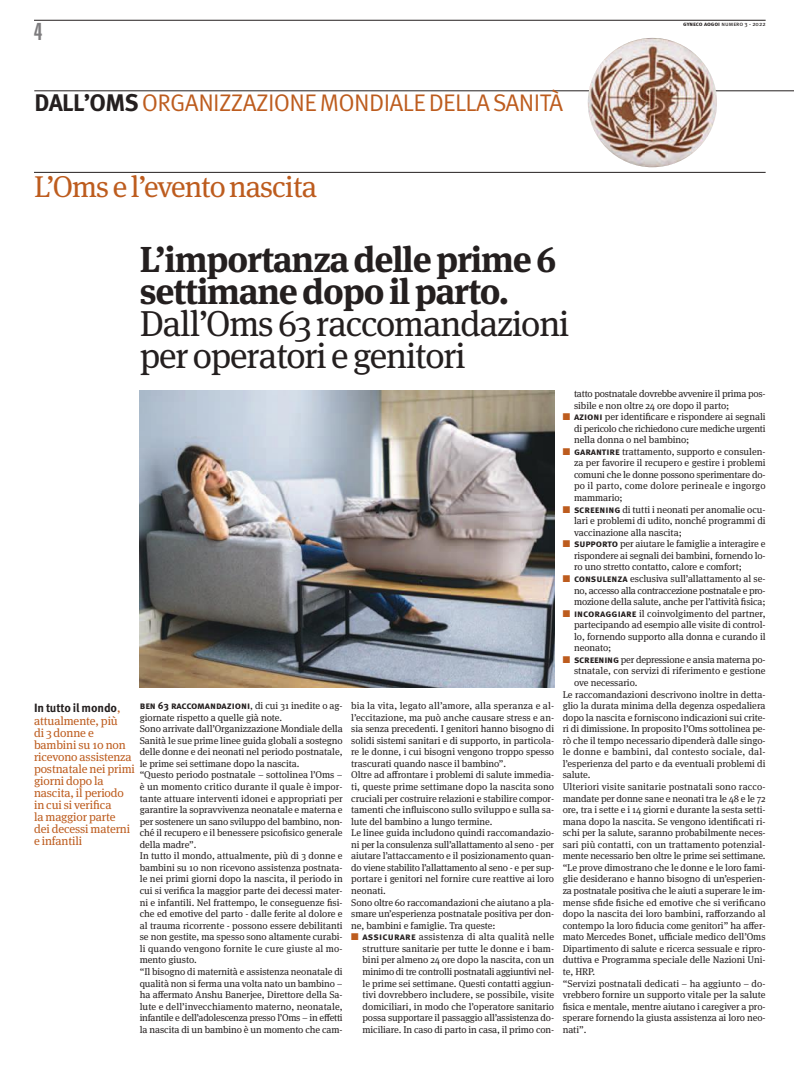
<style>
.page{position:relative;width:794px;height:1078px;background:#fff}
.page>*{position:absolute;margin:0;border:0;box-sizing:border-box;transform-origin:0 0}
.t1{font:36px/32px "Meta Serif OT";letter-spacing:-.03em;color:#241f1f}
.t2{font:700 36px/32px "Meta Serif OT";letter-spacing:-.03em;color:#241f1f}
.t3{font:30px "Meta Serif OT";color:#bd5c1e}
.t4{font:24px "Meta Pro";letter-spacing:-.025em;color:#bd5c1e}
.t5{font:900 extra-condensed 24px "Helvetica";color:#7d7c7e}
.t6{font:12px/12px "Meta Serif OT";letter-spacing:-.01em;color:#bd5c1e}
.t7{font:700 12px "Meta Pro";color:#241f1f}
.t8{font:700 10px "Meta Pro";letter-spacing:-.005em;color:#241f1f}
.t9{font:9.8px/11.6px "Meta Serif OT";letter-spacing:-.005em;color:#241f1f;text-align:justify}
.t10{font:6px "Meta Pro";color:#241f1f}
.s1{font-weight:700}
.s2{font-weight:700;color:#241f1f}
.s3{font-family:"Meta Serif OT";font-weight:400;font-size:9.8px}
.s4{font-family:"Meta Serif OT";font-weight:400;color:#bd5c1e}
.s5{color:#bd5c1e}
.s6{font-family:"Meta Pro";font-weight:700;font-size:10px}
</style>
<div class="page">
<hr style="left:34px;top:20px;width:731px;height:1px;background:#241f1f">
<hr style="left:34px;top:90px;width:760px;height:1px;background:#241f1f">
<hr style="left:34px;top:172px;width:731px;height:1px;background:#241f1f">
<img style="left:588px;top:38px;width:129px;height:129px;border-radius:50%">
<img style="left:140px;top:390px;width:414px;height:297px">
<h3 class="t5" style="left:34px;top:23px;width:9px">4</h3>
<p class="t10" style="left:683px;top:22px;width:84px"><span class="s1">gyneco aogoi</span> numero 3 - 2022</p>
<h3 class="t4" style="left:34px;top:94px;width:530px"><span class="s2">DALL’OMS</span> ORGANIZZAZIONE MONDIALE DELLA SANITÀ</h3>
<h2 class="t3" style="left:34px;top:175px;width:284px">L’Oms e l’evento nascita</h2>
<h1 class="t2" style="left:140px;top:246px;width:418px">L’importanza delle prime 6 settimane dopo il parto.</h1>
<h1 class="t1" style="left:140px;top:310px;width:431px">Dall’Oms 63 raccomandazioni per operatori e genitori</h1>
<p class="t8" style="left:140px;top:701px;width:204px">ben 63 raccomandazioni<span class="s3">, di cui 31 inedite o ag-</span></p>
<p class="t9" style="left:140px;top:712px;width:204px;text-align:left">giornate rispetto a quelle già note.<br>Sono arrivate dall’Organizzazione Mondiale della Sanità le sue prime linee guida globali a sostegno delle donne e dei neonati nel periodo postnatale, le prime sei settimane dopo la nascita.<br>“Questo periodo postnatale – sottolinea l’Oms – è un momento critico durante il quale è impor&shy;tante attuare interventi idonei e appropriati per garantire la sopravvivenza neonatale e materna e per sostenere un sano sviluppo del bambino, non&shy;ché il recupero e il benessere psicofisico generale della madre”.<br>In tutto il mondo, attualmente, più di 3 donne e bambini su 10 non ricevono assistenza postnata&shy;le nei primi giorni dopo la nascita, il periodo in cui si verifica la maggior parte dei decessi mater&shy;ni e infantili. Nel frattempo, le conseguenze fisi&shy;che ed emotive del parto - dalle ferite al dolore e al trauma ricorrente - possono essere debilitanti se non gestite, ma spesso sono altamente curabi&shy;li quando vengono fornite le cure giuste al mo&shy;mento giusto.<br>“Il bisogno di maternità e assistenza neonatale di qualità non si ferma una volta nato un bambino – ha affermato Anshu Banerjee, Direttore della Sa&shy;lute e dell’invecchiamento materno, neonatale, infantile e dell’adolescenza presso l’Oms – in effetti la nascita di un bambino è un momento che cam-</p>
<p class="t9" style="left:351px;top:700px;width:204px;text-align:left">bia la vita, legato all’amore, alla speranza e al&shy;l’eccitazione, ma può anche causare stress e an&shy;sia senza precedenti. I genitori hanno bisogno di solidi sistemi sanitari e di supporto, in particola&shy;re le donne, i cui bisogni vengono troppo spesso trascurati quando nasce il bambino”.<br>Oltre ad affrontare i problemi di salute immedia&shy;ti, queste prime settimane dopo la nascita sono cruciali per costruire relazioni e stabilire compor&shy;tamenti che influiscono sullo sviluppo e sulla sa&shy;lute del bambino a lungo termine.<br>Le linee guida includono quindi raccomandazio&shy;ni per la consulenza sull’allattamento al seno - per aiutare l’attaccamento e il posizionamento quan&shy;do viene stabilito l’allattamento al seno - e per sup&shy;portare i genitori nel fornire cure reattive ai loro neonati.<br>Sono oltre 60 raccomandazioni che aiutano a pla&shy;smare un’esperienza postnatale positiva per don&shy;ne, bambini e famiglie. Tra queste:</p>
<p class="t7" style="left:34px;top:703px;width:88px">In tutto il mondo<span class="s4">,</span></p>
<p class="t6" style="left:34px;top:715px;width:102px">attualmente, più<br>di 3 donne e bambini su 10 non ricevono assistenza postnatale nei primi giorni dopo la nascita, il periodo in cui si verifica<br>la maggior parte<br>dei decessi materni e infantili</p>
<p class="t9" style="left:362px;top:931px;width:193px;text-indent:-11px"><span class="s5">■</span> <span class="s6">assicurare</span> assistenza di alta qualità nelle strutture sanitarie per tutte le donne e i bam&shy;bini per almeno 24 ore dopo la nascita, con un minimo di tre controlli postnatali aggiuntivi nel&shy;le prime sei settimane. Questi contatti aggiun&shy;tivi dovrebbero includere, se possibile, visite domiciliari, in modo che l’operatore sanitario possa supportare il passaggio all’assistenza do&shy;miciliare. In caso di parto in casa, il primo con-</p>
<p class="t9" style="left:574px;top:388px;width:193px">tatto postnatale dovrebbe avvenire il prima pos&shy;sibile e non oltre 24 ore dopo il parto;</p>
<p class="t9" style="left:574px;top:411px;width:193px;text-indent:-11px"><span class="s5">■</span> <span class="s6">azioni</span> per identificare e rispondere ai segnali di pericolo che richiedono cure mediche urgenti nella donna o nel bambino;</p>
<p class="t9" style="left:574px;top:446px;width:193px;text-indent:-11px"><span class="s5">■</span> <span class="s6">garantire</span> trattamento, supporto e consulen&shy;za per favorire il recupero e gestire i problemi comuni che le donne possono sperimentare do&shy;po il parto, come dolore perineale e ingorgo mammario;</p>
<p class="t9" style="left:574px;top:504px;width:193px;text-indent:-11px"><span class="s5">■</span> <span class="s6">screening</span> di tutti i neonati per anomalie ocu&shy;lari e problemi di udito, nonché programmi di vaccinazione alla nascita;</p>
<p class="t9" style="left:574px;top:538px;width:193px;text-indent:-11px"><span class="s5">■</span> <span class="s6">supporto</span> per aiutare le famiglie a interagire e rispondere ai segnali dei bambini, fornendo lo&shy;ro uno stretto contatto, calore e comfort;</p>
<p class="t9" style="left:574px;top:573px;width:193px;text-indent:-11px"><span class="s5">■</span> <span class="s6">consulenza</span> esclusiva sull’allattamento al se&shy;no, accesso alla contraccezione postnatale e pro&shy;mozione della salute, anche per l’attività fisica;</p>
<p class="t9" style="left:574px;top:608px;width:193px;text-indent:-11px"><span class="s5">■</span> <span class="s6">incoraggiare</span> il coinvolgimento del partner, partecipando ad esempio alle visite di control&shy;lo, fornendo supporto alla donna e curando il neonato;</p>
<p class="t9" style="left:562px;top:654px;width:204px"><span class="s5">■</span> <span class="s6">screening</span> per depressione e ansia materna po-</p>
<p class="t9" style="left:574px;top:665px;width:193px">stnatale, con servizi di riferimento e gestione</p>
<p class="t9" style="left:574px;top:677px;width:65px">ove necessario.</p>
<p class="t9" style="left:562px;top:689px;width:204px">Le raccomandazioni descrivono inoltre in detta-</p>
<p class="t9" style="left:562px;top:700px;width:204px">glio la durata minima della degenza ospedaliera</p>
<p class="t9" style="left:562px;top:712px;width:204px">dopo la nascita e forniscono indicazioni sui crite-</p>
<p class="t9" style="left:562px;top:723px;width:204px">ri di dimissione. In proposito l’Oms sottolinea pe-</p>
<p class="t9" style="left:562px;top:735px;width:204px">rò che il tempo necessario dipenderà dalle singo-</p>
<p class="t9" style="left:562px;top:746px;width:204px">le donne e bambini, dal contesto sociale, dal-</p>
<p class="t9" style="left:562px;top:758px;width:204px">l’esperienza del parto e da eventuali problemi di</p>
<p class="t9" style="left:562px;top:769px;width:29px">salute.</p>
<p class="t9" style="left:562px;top:781px;width:204px">Ulteriori visite sanitarie postnatali sono racco-</p>
<p class="t9" style="left:562px;top:793px;width:204px">mandate per donne sane e neonati tra le 48 e le 72</p>
<p class="t9" style="left:562px;top:804px;width:204px">ore, tra i sette e i 14 giorni e durante la sesta setti-</p>
<p class="t9" style="left:562px;top:816px;width:204px">mana dopo la nascita. Se vengono identificati ri-</p>
<p class="t9" style="left:562px;top:827px;width:204px">schi per la salute, saranno probabilmente neces-</p>
<p class="t9" style="left:562px;top:839px;width:204px">sari più contatti, con un trattamento potenzial-</p>
<p class="t9" style="left:562px;top:850px;width:204px">mente necessario ben oltre le prime sei settimane.</p>
<p class="t9" style="left:562px;top:862px;width:204px">“Le prove dimostrano che le donne e le loro fami-</p>
<p class="t9" style="left:562px;top:873px;width:204px">glie desiderano e hanno bisogno di un’esperien-</p>
<p class="t9" style="left:562px;top:885px;width:204px">za postnatale positiva che le aiuti a superare le im-</p>
<p class="t9" style="left:562px;top:896px;width:204px">mense sfide fisiche ed emotive che si verificano</p>
<p class="t9" style="left:562px;top:908px;width:204px">dopo la nascita dei loro bambini, rafforzando al</p>
<p class="t9" style="left:562px;top:920px;width:204px">contempo la loro fiducia come genitori” ha affer-</p>
<p class="t9" style="left:562px;top:931px;width:204px">mato Mercedes Bonet, ufficiale medico dell’Oms</p>
<p class="t9" style="left:562px;top:943px;width:204px">Dipartimento di salute e ricerca sessuale e ripro-</p>
<p class="t9" style="left:562px;top:954px;width:204px">duttiva e Programma speciale delle Nazioni Uni-</p>
<p class="t9" style="left:562px;top:966px;width:34px">te, HRP.</p>
<p class="t9" style="left:562px;top:977px;width:204px">“Servizi postnatali dedicati – ha aggiunto – do-</p>
<p class="t9" style="left:562px;top:989px;width:204px">vrebbero fornire un supporto vitale per la salute</p>
<p class="t9" style="left:562px;top:1000px;width:204px">fisica e mentale, mentre aiutano i caregiver a pro-</p>
<p class="t9" style="left:562px;top:1012px;width:204px">sperare fornendo la giusta assistenza ai loro neo-</p>
<p class="t9" style="left:562px;top:1024px;width:25px">nati”.</p>
</div>
